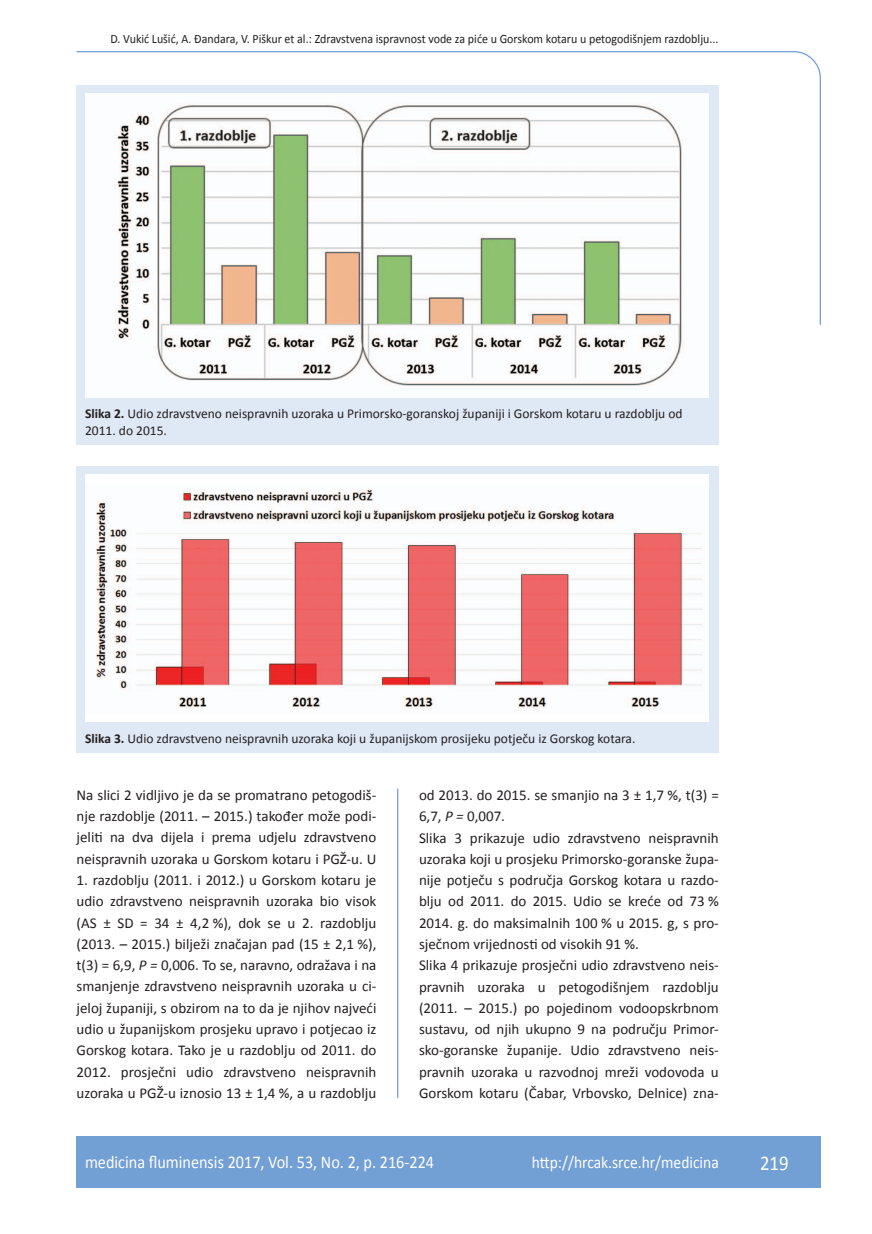
<style>
.page{position:relative;width:872px;height:1234px;background:#fff}
.page>*{position:absolute;margin:0;border:0;box-sizing:border-box;transform-origin:0 0}
.t1{font:21px "Calibri";color:#fff;scale:.9 1}
.t2{font:18px "Calibri";color:#fff;scale:.9 1}
.t3{font:17.25px "Calibri";color:#fff;scale:.9 1}
.t4{font:15px/21.3px "Calibri";color:#231f20;text-align:justify}
.t5{font:13.5px/16.5px "Calibri";color:#231f20}
.t6{font:12.75px "Calibri";color:#231f20;scale:.94 1}
.s1{font-weight:700}
.s2{font-style:italic}
</style>
<div class="page">
<svg style="left:76px;top:51px;width:745px;height:275px"></svg>
<hr style="left:397px;top:788px;width:1px;height:309px;background:#729fd4">
<div style="left:77px;top:1135px;width:744px;height:51px;background:#729fd4"></div>
<div style="left:77px;top:85px;width:642px;height:359px;background:#dfe8f5"></div>
<img style="left:85px;top:94px;width:623px;height:303px">
<div style="left:77px;top:466px;width:642px;height:286px;background:#dfe8f5"></div>
<div style="left:85px;top:474px;width:623px;height:248px;background:#fff"></div>
<img style="left:95px;top:489px;width:607px;height:219px">
<p class="t6" style="left:110px;top:30px;width:648px">D. Vukić Lušić, A. Đandara, V. Piškur et al.: Zdravstvena ispravnost vode za piće u Gorskom kotaru u petogodišnjem razdoblju...</p>
<p class="t5" style="left:85px;top:405px;width:599px"><span class="s1">Slika 2.</span> Udio zdravstveno neispravnih uzoraka u Primorsko-goranskoj županiji i Gorskom kotaru u razdoblju od<br>2011. do 2015.</p>
<p class="t5" style="left:85px;top:729px;width:552px"><span class="s1">Slika 3.</span> Udio zdravstveno neispravnih uzoraka koji u županijskom prosijeku potječu iz Gorskog kotara.</p>
<p class="t4" style="left:77px;top:783px;width:301px">Na slici 2 vidljivo je da se promatrano petogodiš&shy;nje razdoblje (2011. – 2015.) također može podi&shy;jeliti na dva dijela i prema udjelu zdravstveno neispravnih uzoraka u Gorskom kotaru i PGŽ-u. U</p>
<p class="t4" style="left:77px;top:868px;width:301px">1. razdoblju (2011. i 2012.) u Gorskom kotaru je udio zdravstveno neispravnih uzoraka bio visok (AS ± SD = 34 ± 4,2 %), dok se u 2. razdoblju (2013. – 2015.) bilježi značajan pad (15 ± 2,1 %), t(3) = 6,9, <span class="s2">P =</span> 0,006. To se, naravno, odražava i na smanjenje zdravstveno neispravnih uzoraka u ci&shy;jeloj županiji, s obzirom na to da je njihov najveći udio u županijskom prosjeku upravo i potjecao iz Gorskog kotara. Tako je u razdoblju od 2011. do 2012. prosječni udio zdravstveno neispravnih uzoraka u PGŽ-u iznosio 13 ± 1,4 %, a u razdoblju</p>
<p class="t4" style="left:419px;top:783px;width:301px;text-align:left">od 2013. do 2015. se smanjio na 3 ± 1,7 %, t(3) = 6,7, <span class="s2">P =</span> 0,007.<br>Slika 3 prikazuje udio zdravstveno neispravnih uzoraka koji u prosjeku Primorsko-goranske župa&shy;nije potječu s područja Gorskog kotara u razdo&shy;blju od 2011. do 2015. Udio se kreće od 73 % 2014. g. do maksimalnih 100 % u 2015. g, s pro&shy;sječnom vrijednosti od visokih 91 %.<br>Slika 4 prikazuje prosječni udio zdravstveno neis&shy;pravnih uzoraka u petogodišnjem razdoblju (2011. – 2015.) po pojedinom vodoopskrbnom sustavu, od njih ukupno 9 na području Primor&shy;sko-goranske županije. Udio zdravstveno neis&shy;pravnih uzoraka u razvodnoj mreži vodovoda u Gorskom kotaru (Čabar, Vrbovsko, Delnice) zna-</p>
<p class="t2" style="left:85px;top:1150px;width:389px">medicina fluminensis 2017, Vol. 53, No. 2, p. 216-224</p>
<p class="t3" style="left:532px;top:1151px;width:209px">http://hrcak.srce.hr/medicina</p>
<h1 class="t1" style="left:760px;top:1149px;width:33px">219</h1>
</div>
